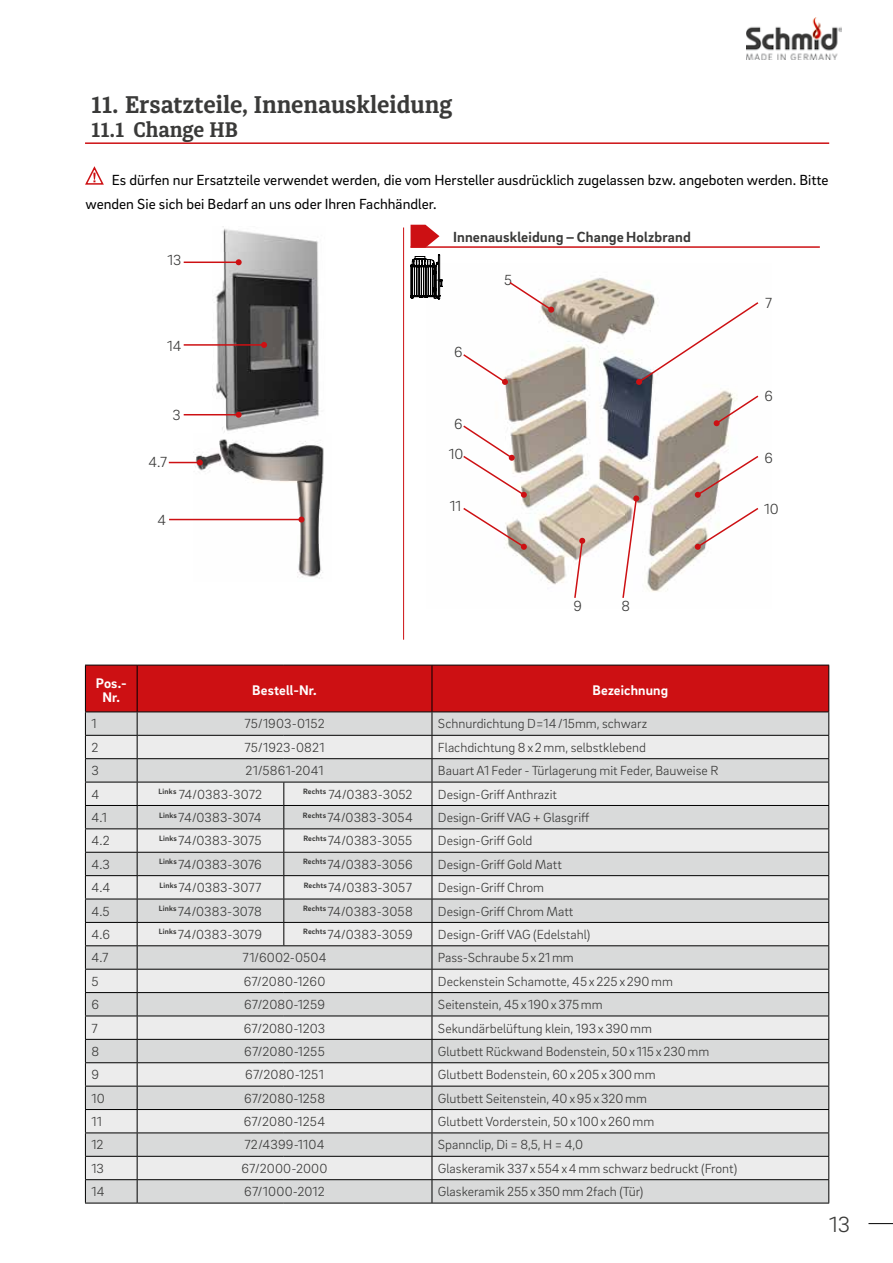
<style>
.page{position:relative;width:893px;height:1263px;background:#fff}
.page>*{position:absolute;margin:0;border:0;box-sizing:border-box;transform-origin:0 0}
.t1{font:700 24px "Diaria Pro";color:#3a3a39}
.t2{font:300 22.5px "Brix Sans";color:#3a3a39}
.t3{font:700 21px "Diaria Pro";color:#3a3a39}
.t4{font:15px/24px "Brix Sans";color:#000}
.t5{font:700 15px "Brix Sans";letter-spacing:.01em;color:#3a3a39}
.t6{font:300 15px "Brix Sans";color:#3a3a39}
.t7{font:700 14.25px/13.5px "Brix Sans";letter-spacing:.01em;color:#fff;text-align:center}
.t8{font:300 13.5px "Brix Sans";color:#3a3a39}
</style>
<div class="page">
<svg style="left:868px;top:1223px;width:25px;height:1px"></svg>
<img style="left:747px;top:17px;width:95px;height:43px">
<img style="left:505px;top:278px;width:230px;height:305px">
<hr style="left:85px;top:142px;width:744px;height:2px;background:#cd1013">
<img style="left:194px;top:439px;width:130px;height:140px">
<img style="left:213px;top:228px;width:106px;height:204px">
<hr style="left:184px;top:414px;width:55px;height:1px;background:#cd1013">
<svg style="left:236px;top:412px;width:6px;height:6px"></svg>
<hr style="left:184px;top:261px;width:55px;height:2px;background:#cd1013">
<svg style="left:236px;top:259px;width:6px;height:6px"></svg>
<hr style="left:169px;top:519px;width:132px;height:1px;background:#cd1013">
<svg style="left:298px;top:516px;width:6px;height:6px"></svg>
<hr style="left:169px;top:462px;width:31px;height:1px;background:#cd1013">
<svg style="left:197px;top:459px;width:6px;height:6px"></svg>
<hr style="left:184px;top:344px;width:80px;height:2px;background:#cd1013">
<svg style="left:261px;top:342px;width:6px;height:6px"></svg>
<svg style="left:85px;top:665px;width:744px;height:538px;background:#d5c5c5"></svg>
<hr style="left:85px;top:1203px;width:52px;height:1px;background:#000">
<hr style="left:137px;top:1203px;width:147px;height:1px;background:#000">
<hr style="left:284px;top:1203px;width:148px;height:1px;background:#000">
<hr style="left:432px;top:1203px;width:397px;height:1px;background:#000">
<hr style="left:403px;top:227px;width:1px;height:413px;background:#cd1013">
<svg style="left:85px;top:166px;width:19px;height:19px"></svg>
<svg style="left:411px;top:225px;width:28px;height:21px"></svg>
<hr style="left:411px;top:246px;width:409px;height:2px;background:#cd1013">
<svg style="left:410px;top:254px;width:33px;height:46px"></svg>
<svg style="left:463px;top:353px;width:45px;height:32px"></svg>
<svg style="left:508px;top:280px;width:46px;height:33px"></svg>
<svg style="left:714px;top:394px;width:45px;height:32px"></svg>
<svg style="left:636px;top:301px;width:123px;height:84px"></svg>
<svg style="left:551px;top:494px;width:125px;height:104px"></svg>
<svg style="left:463px;top:424px;width:64px;height:74px"></svg>
<svg style="left:695px;top:454px;width:64px;height:44px"></svg>
<svg style="left:463px;top:506px;width:64px;height:44px"></svg>
<svg style="left:695px;top:506px;width:64px;height:44px"></svg>
<h1 class="t1" style="left:91px;top:90px;width:363px">11. Ersatzteile, Innenauskleidung</h1>
<h3 class="t3" style="left:91px;top:117px;width:148px">11.1 Change HB</h3>
<p class="t4" style="left:85px;top:167px;width:745px;text-indent:26px">Es dürfen nur Ersatzteile verwendet werden, die vom Hersteller ausdrücklich zugelassen bzw. angeboten werden. Bitte wenden Sie sich bei Bedarf an uns oder Ihren Fachhändler.</p>
<p class="t6" style="left:167px;top:250px;width:15px">13</p>
<p class="t6" style="left:167px;top:336px;width:16px">14</p>
<p class="t6" style="left:172px;top:406px;width:10px">3</p>
<p class="t6" style="left:149px;top:453px;width:20px">4.7</p>
<p class="t6" style="left:157px;top:511px;width:10px">4</p>
<p class="t5" style="left:453px;top:227px;width:239px">Innenauskleidung – Change Holzbrand</p>
<p class="t6" style="left:454px;top:343px;width:10px">6</p>
<p class="t6" style="left:454px;top:414px;width:10px">6</p>
<p class="t6" style="left:449px;top:444px;width:16px">10</p>
<p class="t6" style="left:450px;top:496px;width:13px">11</p>
<p class="t6" style="left:504px;top:270px;width:9px">5</p>
<p class="t6" style="left:765px;top:293px;width:9px">7</p>
<p class="t6" style="left:765px;top:387px;width:10px">6</p>
<p class="t6" style="left:765px;top:449px;width:10px">6</p>
<p class="t6" style="left:764px;top:499px;width:16px">10</p>
<p class="t6" style="left:573px;top:596px;width:10px">9</p>
<p class="t6" style="left:622px;top:596px;width:10px">8</p>
<p class="t7" style="left:96px;top:676px;width:32px">Pos.-<br>Nr.</p>
<p class="t7" style="left:252px;top:683px;width:66px">Bestell-Nr.</p>
<p class="t7" style="left:593px;top:683px;width:77px">Bezeichnung</p>
<p class="t8" style="left:91px;top:715px;width:7px">1</p>
<p class="t8" style="left:244px;top:715px;width:82px">75/1903-0152</p>
<p class="t8" style="left:438px;top:715px;width:211px">Schnurdichtung D=14/15mm, schwarz</p>
<p class="t8" style="left:91px;top:739px;width:9px">2</p>
<p class="t8" style="left:245px;top:739px;width:81px">75/1923-0821</p>
<p class="t8" style="left:438px;top:739px;width:209px">Flachdichtung 8x2mm, selbstklebend</p>
<p class="t8" style="left:91px;top:762px;width:9px">3</p>
<p class="t8" style="left:245px;top:762px;width:80px">21/5861-2041</p>
<p class="t8" style="left:438px;top:762px;width:282px">Bauart A1 Feder - Türlagerung mit Feder, Bauweise R</p>
<p class="t8" style="left:91px;top:785px;width:9px">4</p>
<p class="t8" style="left:159px;top:785px;width:105px"><sup>Links</sup> 74/0383-3072</p>
<p class="t8" style="left:303px;top:785px;width:111px"><sup>Rechts</sup> 74/0383-3052</p>
<p class="t8" style="left:438px;top:785px;width:121px">Design-Griff Anthrazit</p>
<p class="t8" style="left:91px;top:809px;width:17px">4.1</p>
<p class="t8" style="left:159px;top:809px;width:104px"><sup>Links</sup> 74/0383-3074</p>
<p class="t8" style="left:303px;top:809px;width:111px"><sup>Rechts</sup> 74/0383-3054</p>
<p class="t8" style="left:438px;top:809px;width:153px">Design-Griff VAG + Glasgriff</p>
<p class="t8" style="left:91px;top:832px;width:20px">4.2</p>
<p class="t8" style="left:159px;top:832px;width:104px"><sup>Links</sup> 74/0383-3075</p>
<p class="t8" style="left:303px;top:832px;width:111px"><sup>Rechts</sup> 74/0383-3055</p>
<p class="t8" style="left:438px;top:832px;width:96px">Design-Griff Gold</p>
<p class="t8" style="left:91px;top:856px;width:20px">4.3</p>
<p class="t8" style="left:159px;top:856px;width:104px"><sup>Links</sup> 74/0383-3076</p>
<p class="t8" style="left:303px;top:856px;width:111px"><sup>Rechts</sup> 74/0383-3056</p>
<p class="t8" style="left:438px;top:856px;width:125px">Design-Griff Gold Matt</p>
<p class="t8" style="left:91px;top:879px;width:20px">4.4</p>
<p class="t8" style="left:159px;top:879px;width:104px"><sup>Links</sup> 74/0383-3077</p>
<p class="t8" style="left:304px;top:879px;width:110px"><sup>Rechts</sup> 74/0383-3057</p>
<p class="t8" style="left:438px;top:879px;width:108px">Design-Griff Chrom</p>
<p class="t8" style="left:91px;top:902px;width:20px">4.5</p>
<p class="t8" style="left:159px;top:902px;width:105px"><sup>Links</sup> 74/0383-3078</p>
<p class="t8" style="left:303px;top:902px;width:111px"><sup>Rechts</sup> 74/0383-3058</p>
<p class="t8" style="left:438px;top:902px;width:137px">Design-Griff Chrom Matt</p>
<p class="t8" style="left:91px;top:926px;width:20px">4.6</p>
<p class="t8" style="left:159px;top:926px;width:105px"><sup>Links</sup> 74/0383-3079</p>
<p class="t8" style="left:303px;top:926px;width:111px"><sup>Rechts</sup> 74/0383-3059</p>
<p class="t8" style="left:438px;top:926px;width:154px">Design-Griff VAG (Edelstahl)</p>
<p class="t8" style="left:91px;top:949px;width:19px">4.7</p>
<p class="t8" style="left:242px;top:949px;width:86px">71/6002-0504</p>
<p class="t8" style="left:438px;top:949px;width:137px">Pass-Schraube 5x21mm</p>
<p class="t8" style="left:91px;top:972px;width:9px">5</p>
<p class="t8" style="left:244px;top:972px;width:83px">67/2080-1260</p>
<p class="t8" style="left:438px;top:972px;width:237px">Deckenstein Schamotte, 45x225x290mm</p>
<p class="t8" style="left:91px;top:996px;width:9px">6</p>
<p class="t8" style="left:244px;top:996px;width:82px">67/2080-1259</p>
<p class="t8" style="left:438px;top:996px;width:166px">Seitenstein, 45x 190x375mm</p>
<p class="t8" style="left:91px;top:1019px;width:8px">7</p>
<p class="t8" style="left:244px;top:1019px;width:83px">67/2080-1203</p>
<p class="t8" style="left:438px;top:1019px;width:215px">Sekundärbelüftung klein, 193x390mm</p>
<p class="t8" style="left:91px;top:1043px;width:9px">8</p>
<p class="t8" style="left:244px;top:1043px;width:82px">67/2080-1255</p>
<p class="t8" style="left:438px;top:1043px;width:273px">Glutbett Rückwand Bodenstein, 50x 115x230mm</p>
<p class="t8" style="left:91px;top:1066px;width:9px">9</p>
<p class="t8" style="left:245px;top:1066px;width:80px">67/2080-1251</p>
<p class="t8" style="left:438px;top:1066px;width:219px">Glutbett Bodenstein, 60x205x300mm</p>
<p class="t8" style="left:91px;top:1089px;width:15px">10</p>
<p class="t8" style="left:244px;top:1089px;width:83px">67/2080-1258</p>
<p class="t8" style="left:438px;top:1089px;width:210px">Glutbett Seitenstein, 40x95x320mm</p>
<p class="t8" style="left:91px;top:1113px;width:12px">11</p>
<p class="t8" style="left:244px;top:1113px;width:83px">67/2080-1254</p>
<p class="t8" style="left:438px;top:1113px;width:218px">Glutbett Vorderstein, 50x 100x260mm</p>
<p class="t8" style="left:91px;top:1136px;width:14px">12</p>
<p class="t8" style="left:244px;top:1136px;width:82px">72/4399-1104</p>
<p class="t8" style="left:438px;top:1136px;width:147px">Spannclip, Di = 8,5, H = 4,0</p>
<p class="t8" style="left:91px;top:1160px;width:14px">13</p>
<p class="t8" style="left:242px;top:1160px;width:88px">67/2000-2000</p>
<p class="t8" style="left:438px;top:1160px;width:301px">Glaskeramik 337 x554x4mm schwarz bedruckt (Front)</p>
<p class="t8" style="left:91px;top:1183px;width:15px">14</p>
<p class="t8" style="left:244px;top:1183px;width:82px">67/1000-2012</p>
<p class="t8" style="left:438px;top:1183px;width:207px">Glaskeramik 255x350mm 2fach (Tür)</p>
<h2 class="t2" style="left:829px;top:1210px;width:22px">13</h2>
</div>
